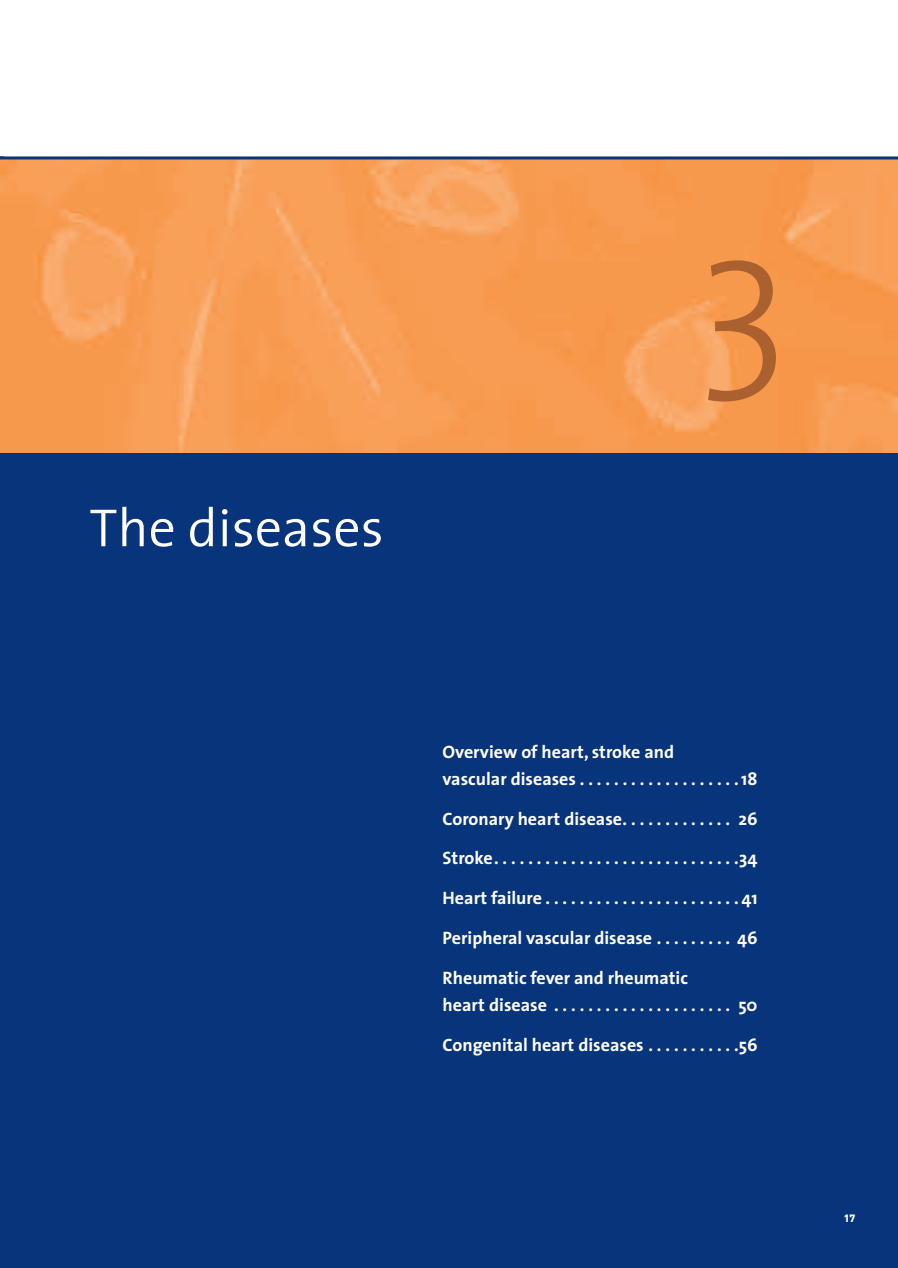
<style>
.page{position:relative;width:898px;height:1268px;background:#fff}
.page>*{position:absolute;margin:0;border:0;box-sizing:border-box;transform-origin:0 0}
.t1{font:300 195px "The Sans";color:#ab602f}
.t2{font:300 54px "The Sans";color:#fff}
.t3{font:700 18px/27px "The Sans";color:#fff}
.t4{font:900 10.5px "DIN";color:#fff}
</style>
<div class="page">
<div style="left:0;top:453px;width:897px;height:815px;background:#08347b"></div>
<img style="left:0;top:159px;width:897px;height:294px">
<hr style="left:0;top:156px;width:897px;height:3px;background:#08347b">
<h2 class="t2" style="left:89px;top:508px;width:296px">The diseases</h2>
<h1 class="t1" style="left:697px;top:222px;width:92px">3</h1>
<p class="t3" style="left:442px;top:740px;width:316px">Overview of heart, stroke and<br>vascular diseases . . . . . . . . . . . . . . . . . . . 18</p>
<p class="t3" style="left:442px;top:807px;width:316px">Coronary heart disease . . . . . . . . . . . . . 26</p>
<p class="t3" style="left:442px;top:846px;width:316px">Stroke . . . . . . . . . . . . . . . . . . . . . . . . . . . . .34</p>
<p class="t3" style="left:442px;top:886px;width:316px">Heart failure . . . . . . . . . . . . . . . . . . . . . . . 41</p>
<p class="t3" style="left:442px;top:926px;width:316px">Peripheral vascular disease . . . . . . . . . 46</p>
<p class="t3" style="left:442px;top:966px;width:316px">Rheumatic fever and rheumatic<br>heart disease . . . . . . . . . . . . . . . . . . . . . 50</p>
<p class="t3" style="left:442px;top:1032px;width:316px">Congenital heart diseases . . . . . . . . . . .56</p>
<p class="t4" style="left:843px;top:1214px;width:13px">17</p>
</div>
